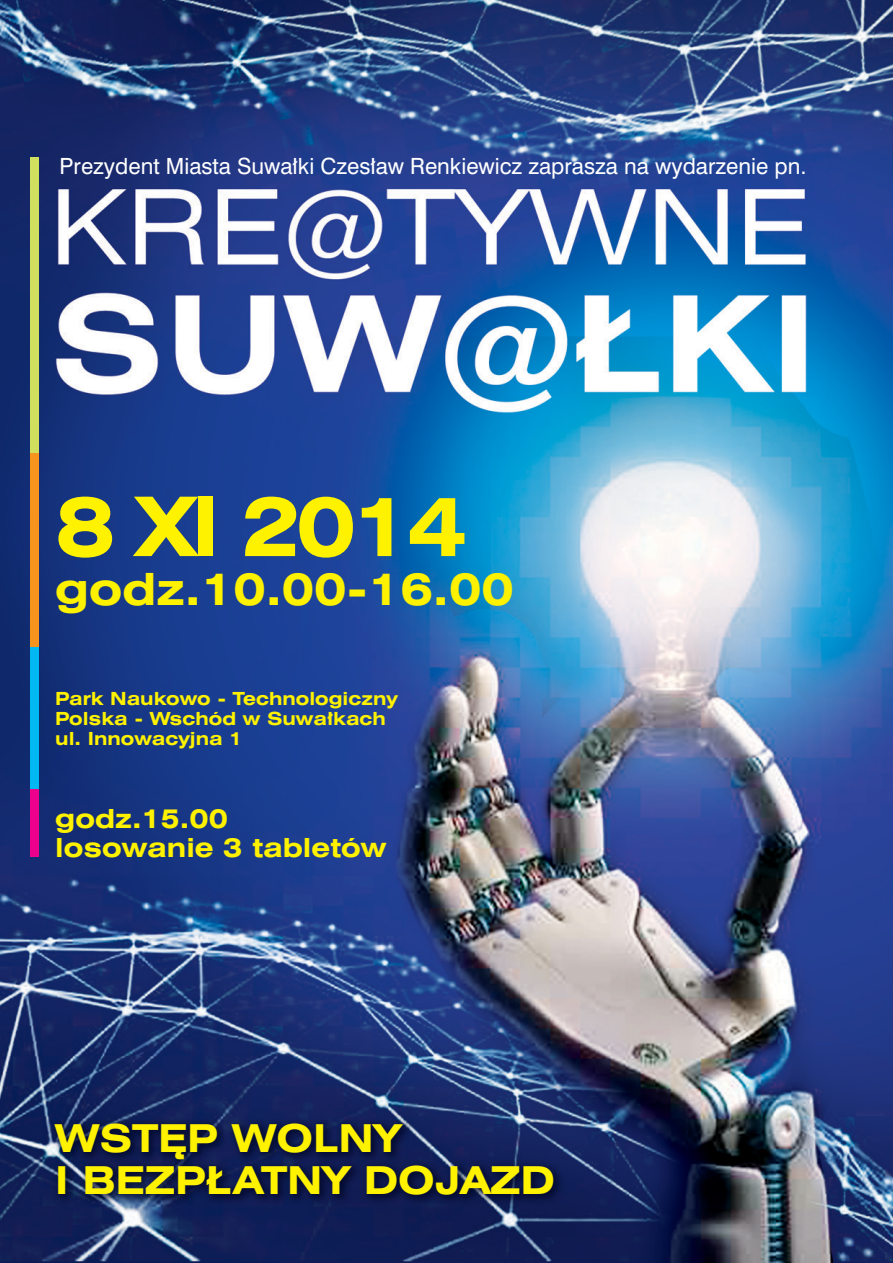
<style>
.page{position:relative;width:893px;height:1263px;background:#fff}
.page>*{position:absolute;margin:0;border:0;box-sizing:border-box;transform-origin:0 0}
.t1{font:700 75px "Swis 721 Ex PL";letter-spacing:-.06em;color:#fff200}
.t2{font:700 40.5px "Swis 721 Ex PL";color:#fff200}
.t3{font:700 35.1px/42.2px "Swis 721 Ex PL";color:#fff200}
.t4{font:700 24px/28.8px "Swis 721 Ex PL";color:#fff200}
.t5{font:20.7px "Swis 721 PL";color:#fff}
.t6{font:700 16.5px/19.8px "Swis 721 Ex PL";color:#fff200}
</style>
<div class="page">
<img style="left:0;top:0;width:893px;height:1263px">
<div style="left:49px;top:1117px;width:516px;height:89px;background:#000524;opacity:.75"></div>
<div style="left:30px;top:157px;width:8px;height:296px;background:#d0df5d"></div>
<div style="left:30px;top:453px;width:8px;height:195px;background:#f7941d"></div>
<div style="left:30px;top:648px;width:8px;height:141px;background:#00b9f2"></div>
<div style="left:30px;top:789px;width:8px;height:68px;background:#ec008c"></div>
<p class="t5" style="left:60px;top:152px;width:748px">Prezydent Miasta Suwałki Czesław Renkiewicz zaprasza na wydarzenie pn.</p>
<p class="t1" style="left:55px;top:477px;width:413px">8 XI 2014</p>
<p class="t2" style="left:55px;top:562px;width:460px">godz.10.00-16.00</p>
<p class="t6" style="left:55px;top:689px;width:344px">Park Naukowo - Technologiczny<br>Polska - Wschód w Suwałkach</p>
<p class="t6" style="left:55px;top:728px;width:189px">ul. Innowacyjna 1</p>
<p class="t4" style="left:55px;top:804px;width:333px">godz.15.00 losowanie 3 tabletów</p>
<p class="t3" style="left:55px;top:1117px;width:501px">WSTĘP WOLNY<br>I BEZPŁATNY DOJAZD</p>
</div>
